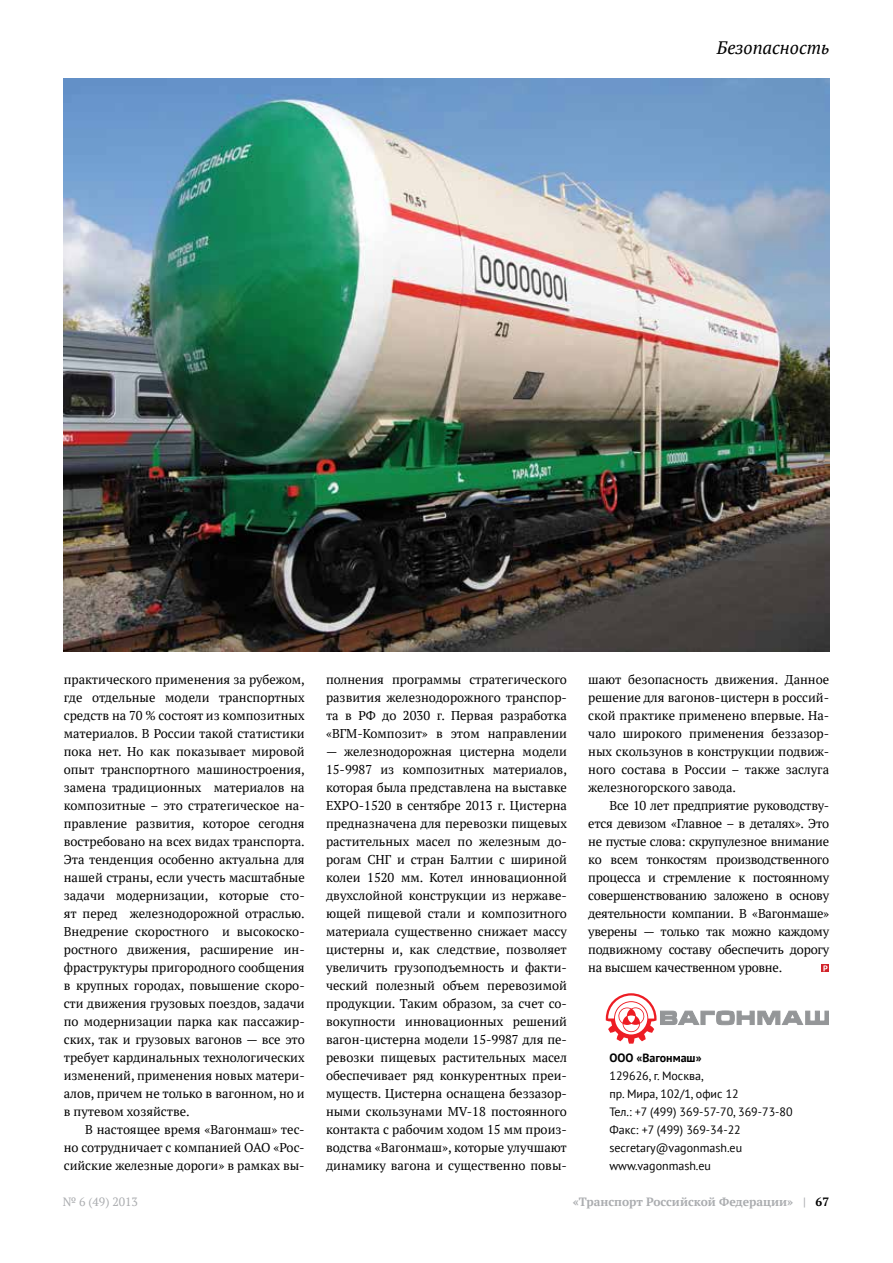
<style>
.page{position:relative;width:893px;height:1263px;background:#fff}
.page>*{position:absolute;margin:0;border:0;box-sizing:border-box;transform-origin:0 0}
.t1{font:italic 18px "PT Serif";color:#000}
.t2{font:12.75px/18px "PT Serif";color:#000;text-align:justify}
.t3{font:12px/18px "PT Sans";color:#000}
.t4{font:700 12px "PT Serif";color:#abadb0}
.t5{font:700 12px "PT Sans";color:#000}
.t6{font:12px "PT Serif";color:#abadb0}
.s1{color:#000}
</style>
<div class="page">
<img style="left:64px;top:79px;width:765px;height:573px">
<svg style="left:606px;top:993px;width:223px;height:50px"></svg>
<svg style="left:821px;top:964px;width:8px;height:8px"></svg>
<svg style="left:823px;top:965px;width:4px;height:6px"></svg>
<h1 class="t1" style="left:717px;top:36px;width:114px">Безопасность</h1>
<p class="t2" style="left:64px;top:670px;width:242px">практического применения за рубежом, где отдельные модели транспортных средств на 70 % состоят из композитных материалов. В России такой статистики пока нет. Но как показывает мировой опыт транспортного машиностроения, замена традиционных материалов на композитные – это стратегическое на&shy;правление развития, которое сегодня востребовано на всех видах транспорта.<br>Эта тенденция особенно актуальна для нашей страны, если учесть масштабные задачи модернизации, которые сто&shy;ят перед железнодорожной отраслью.<br>Внедрение скоростного и высокоско&shy;ростного движения, расширение ин&shy;фраструктуры пригородного сообщения в крупных городах, повышение скоро&shy;сти движения грузовых поездов, задачи по модернизации парка как пассажир&shy;ских, так и грузовых вагонов — все это требует кардинальных технологических изменений, применения новых матери&shy;алов, причем не только в вагонном, но и в путевом хозяйстве.</p>
<p class="t2" style="left:64px;top:1120px;width:242px;text-indent:21px">В настоящее время «Вагонмаш» тес&shy;но сотрудничает с компанией ОАО «Рос&shy;сийские железные дороги» в рамках вы-</p>
<p class="t2" style="left:326px;top:670px;width:242px">полнения программы стратегического развития железнодорожного транспор&shy;та в РФ до 2030 г. Первая разработка «ВГМ-Композит» в этом направлении</p>
<p class="t2" style="left:326px;top:742px;width:242px">— железнодорожная цистерна модели 15-9987 из композитных материалов, которая была представлена на выставке EXPO-1520 в сентябре 2013 г. Цистерна предназначена для перевозки пищевых растительных масел по железным до&shy;рогам СНГ и стран Балтии с шириной колеи 1520 мм. Котел инновационной двухслойной конструкции из нержаве&shy;ющей пищевой стали и композитного материала существенно снижает массу цистерны и, как следствие, позволяет увеличить грузоподъемность и факти&shy;ческий полезный объем перевозимой продукции. Таким образом, за счет со&shy;вокупности инновационных решений вагон-цистерна модели 15-9987 для пе&shy;ревозки пищевых растительных масел обеспечивает ряд конкурентных преи&shy;муществ. Цистерна оснащена беззазор&shy;ными скользунами MV-18 постоянного контакта с рабочим ходом 15 мм произ&shy;водства «Вагонмаш», которые улучшают динамику вагона и существенно повы-</p>
<p class="t2" style="left:588px;top:670px;width:242px">шают безопасность движения. Данное решение для вагонов-цистерн в россий&shy;ской практике применено впервые. На&shy;чало широкого применения беззазор&shy;ных скользунов в конструкции подвиж&shy;ного состава в России – также заслуга железногорского завода.</p>
<p class="t2" style="left:588px;top:797px;width:242px;text-indent:21px">Все 10 лет предприятие руководству&shy;ется девизом «Главное – в деталях». Это не пустые слова: скрупулезное внимание ко всем тонкостям производственного процесса и стремление к постоянному совершенствованию заложено в основу деятельности компании. В «Вагонмаше» уверены — только так можно каждому подвижному составу обеспечить дорогу на высшем качественном уровне.</p>
<p class="t5" style="left:609px;top:1050px;width:94px">ООО «Вагонмаш»</p>
<p class="t3" style="left:609px;top:1067px;width:185px">129626, г. Москва,<br>пр. Мира, 102/1, офис 12<br>Тел.: +7 (499) 369-57-70, 369-73-80<br>Факс: +7 (499) 369-34-22 secretary@vagonmash.eu www.vagonmash.eu</p>
<p class="t6" style="left:63px;top:1194px;width:77px">№ 6 (49) 2013</p>
<p class="t4" style="left:573px;top:1194px;width:258px">«Транспорт Российской Федерации» | <span class="s1">67</span></p>
</div>
